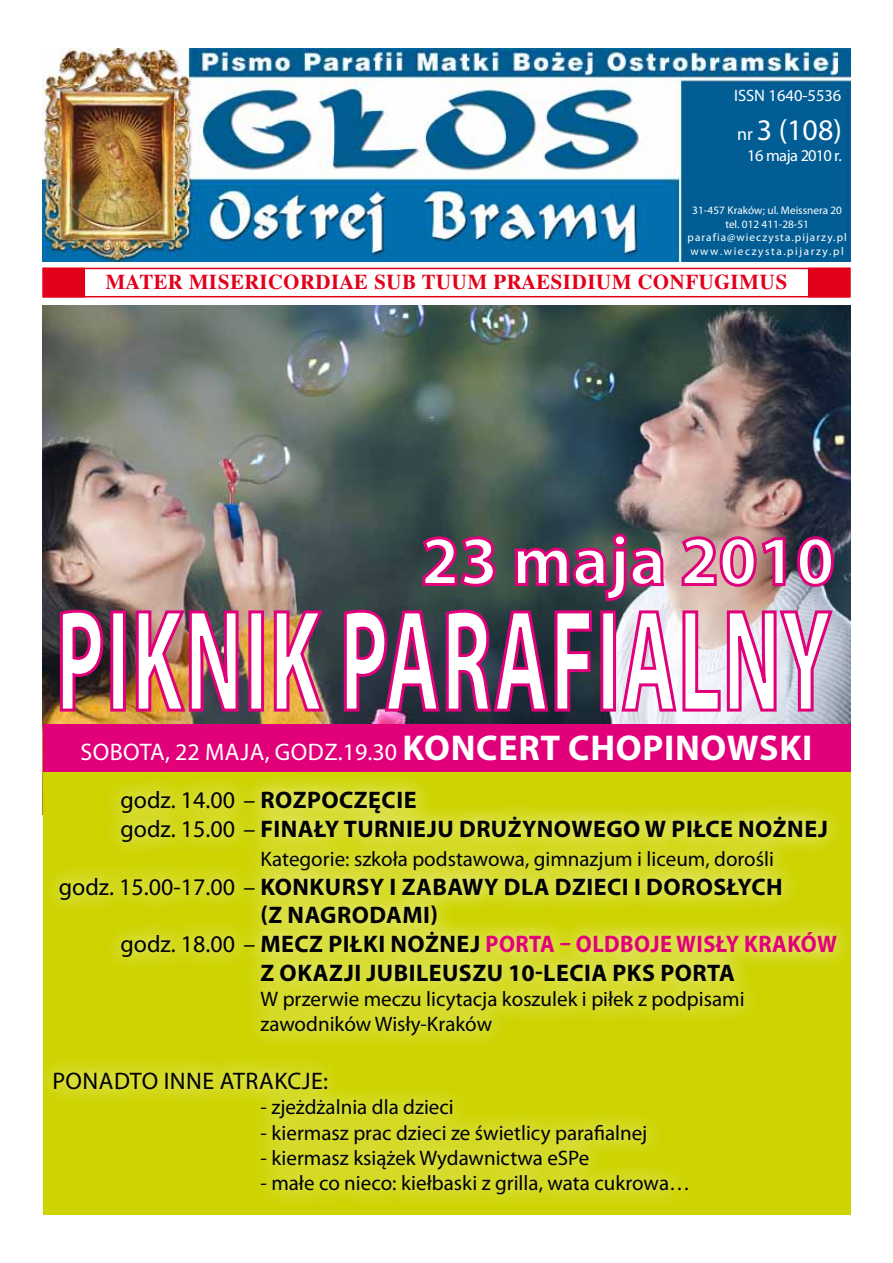
<style>
.page{position:relative;width:893px;height:1263px;background:#fff}
.page>*{position:absolute;margin:0;border:0;box-sizing:border-box;transform-origin:0 0}
.t1{font:30px "Myriad Pro";color:#fff}
.t2{font:700 24px/28.8px "Myriad Pro";letter-spacing:.02em;color:#000}
.t3{font:700 24px "Myriad Pro";letter-spacing:.02em;color:#e2007a;scale:.93 1}
.t4{font:24px "Myriad Pro";color:#fff}
.t5{font:24px "Myriad Pro";letter-spacing:.11em;color:#000}
.t6{font:21px/25.2px "Myriad Pro";color:#000}
.t7{font:700 21px "Chopin";letter-spacing:.02em;color:#e2001a}
.t8{font:16.5px "Myriad Pro";color:#fff}
.t9{font:16.5px "Myriad Pro";letter-spacing:-.03em;color:#fff}
.t10{font:11.25px/13.5px "Myriad Pro";letter-spacing:.095em;color:#fff;text-align:center}
.s1{font-size:18px}
.s2{font-weight:700;font-size:36px}
.s3{font-weight:400}
.s4{font-weight:400;color:#000}
.s5{color:#000}
</style>
<div class="page">
<img style="left:43px;top:305px;width:807px;height:419px">
<svg style="left:42px;top:771px;width:809px;height:438px;background:#d2d718"></svg>
<img style="left:58px;top:608px;width:777px;height:106px">
<img style="left:420px;top:532px;width:415px;height:71px">
<div style="left:43px;top:724px;width:807px;height:48px;background:#e2007a"></div>
<img style="left:43px;top:49px;width:807px;height:212px">
<div style="left:43px;top:268px;width:807px;height:29px;background:#fff;border:2px solid #e2001a"></div>
<div style="left:43px;top:268px;width:42px;height:29px;background:#e2001a"></div>
<div style="left:808px;top:268px;width:42px;height:29px;background:#e2001a"></div>
<p class="t8" style="left:734px;top:85px;width:109px">ISSN 1640-5536</p>
<h1 class="t1" style="left:737px;top:111px;width:106px"><span class="s1">nr</span> 3 (108)</h1>
<p class="t9" style="left:747px;top:145px;width:96px">16 maja 2010 r.</p>
<p class="t10" style="left:688px;top:203px;width:161px">31-457 Kraków; ul. Meissnera 20 tel. 012 411-28-51 parafia@wieczysta.pijarzy.pl www.wieczysta.pijarzy.pl</p>
<p class="t7" style="left:106px;top:269px;width:683px">MATER MISERICORDIAE SUB TUUM PRAESIDIUM CONFUGIMUS</p>
<p class="t4" style="left:80px;top:737px;width:16px">sobo</p>
<p class="t4" style="left:140px;top:737px;width:674px">ta, 22 maja, go dz.19.30 <span class="s2">KONCERT CHOPINOWSKI</span></p>
<p class="t2" style="left:120px;top:785px;width:709px"><span class="s3">godz. 14.00 –</span> ROZPOCZĘCIE<br><span class="s3">godz. 15.00 –</span> FINAŁY TURNIEJU DRUŻYNOWEGO W PIŁCE NOŻNEJ</p>
<p class="t6" style="left:260px;top:846px;width:515px">Kategorie: szkoła podstawowa, gimnazjum i liceum, dorośli</p>
<p class="t2" style="left:59px;top:871px;width:725px"><span class="s3">godz. 15.00-17.00 –</span> KONKURSY I ZABAWY DLA DZIECI I DOROSŁYCH</p>
<p class="t2" style="left:260px;top:900px;width:179px">(Z NAGRODAMI)</p>
<p class="t3" style="left:120px;top:928px;width:772px"><span class="s4">godz. 18.00 –</span> <span class="s5">MECZ PIŁKI NOŻNEJ</span> PORTA – OLDBOJE WISŁY KRAKÓW</p>
<p class="t2" style="left:260px;top:958px;width:476px">Z OKAZJI JUBILEUSZU 10-LECIA PKS PORTA</p>
<p class="t6" style="left:260px;top:986px;width:486px">W przerwie meczu licytacja koszulek i piłek z podpisami zawodników Wisły-Kraków</p>
<p class="t5" style="left:52px;top:1066px;width:277px">Ponadto inne atrakcje:</p>
<p class="t6" style="left:260px;top:1094px;width:195px">- zjeżdżalnia dla dzieci</p>
<p class="t6" style="left:260px;top:1119px;width:388px">- kiermasz prac dzieci ze świetlicy parafialnej</p>
<p class="t6" style="left:260px;top:1145px;width:330px">- kiermasz książek Wydawnictwa eSPe</p>
<p class="t6" style="left:260px;top:1170px;width:431px">- małe co nieco: kiełbaski z grilla, wata cukrowa…</p>
</div>
